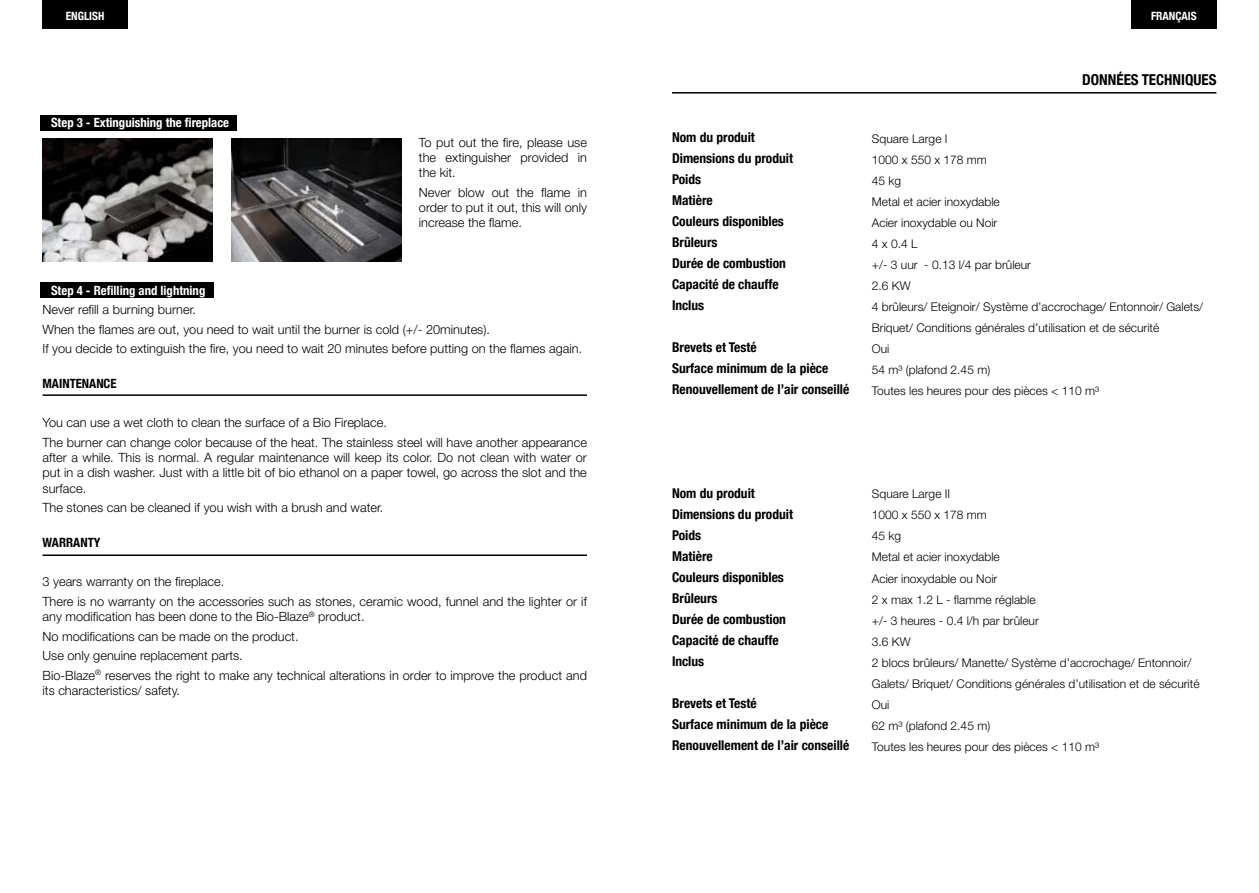
<style>
.page{position:relative;width:1259px;height:893px;background:#fff}
.page>*{position:absolute;margin:0;border:0;box-sizing:border-box;transform-origin:0 0}
.t1{font:700 condensed 15px "Helvetica Neue";color:#000}
.t2{font:700 condensed 13.5px/21px "Helvetica Neue";color:#000}
.t3{font:300 12.75px/19.5px "Helvetica Neue";color:#000}
.t4{font:700 condensed 12.75px "Helvetica Neue";color:#fff}
.t5{font:700 condensed 12.75px "Helvetica Neue";color:#000}
.t6{font:300 12px/21px "Helvetica Neue";color:#000}
.t7{font:700 condensed 11.4px "Helvetica Neue";color:#fff}
</style>
<div class="page">
<div style="left:40px;top:282px;width:174px;height:15px;background:#000"></div>
<div style="left:40px;top:115px;width:197px;height:16px;background:#000"></div>
<hr style="left:43px;top:394px;width:544px;height:2px;background:#000">
<hr style="left:43px;top:554px;width:544px;height:2px;background:#000">
<hr style="left:672px;top:92px;width:544px;height:2px;background:#000">
<div style="left:43px;top:0;width:85px;height:28px;background:#000"></div>
<div style="left:1131px;top:0;width:85px;height:28px;background:#000"></div>
<img style="left:43px;top:138px;width:170px;height:123px">
<img style="left:232px;top:138px;width:170px;height:123px">
<p class="t7" style="left:66px;top:9px;width:40px">EnGLISH</p>
<p class="t7" style="left:1151px;top:9px;width:37px">fran çais</p>
<p class="t4" style="left:51px;top:115px;width:180px">Step 3 - Extinguishing the fireplace</p>
<p class="t3" style="left:419px;top:134px;width:169px;line-height:15.3px;text-align:justify">To put out the fire, please use the extinguisher provided in the kit.</p>
<p class="t3" style="left:419px;top:184px;width:169px;line-height:15.3px;text-align:justify">Never blow out the flame in order to put it out, this will only increase the flame.</p>
<p class="t4" style="left:51px;top:282px;width:156px">Step 4 - Refilling and lightning</p>
<p class="t3" style="left:43px;top:299px;width:541px">Never refill a burning burner.<br>When the flames are out, you need to wait until the burner is cold (+/- 20minutes).<br>If you decide to extinguish the fire, you need to wait 20 minutes before putting on the flames again.</p>
<p class="t5" style="left:43px;top:376px;width:75px">MAINTENANCE</p>
<p class="t3" style="left:43px;top:413px;width:546px">You can use a wet cloth to clean the surface of a Bio Fireplace.<br>The burner can change color because of the heat. The stainless steel will have another appearance</p>
<p class="t3" style="left:43px;top:449px;width:546px;line-height:15.3px;text-align:justify">after a while. This is normal. A regular maintenance will keep its color. Do not clean with water or put in a dish washer. Just with a little bit of bio ethanol on a paper towel, go across the slot and the surface.</p>
<p class="t3" style="left:43px;top:498px;width:342px">The stones can be cleaned if you wish with a brush and water.</p>
<p class="t5" style="left:43px;top:535px;width:59px">WARRANTY</p>
<p class="t3" style="left:43px;top:571px;width:546px">3 years warranty on the fireplace.<br>There is no warranty on the accessories such as stones, ceramic wood, funnel and the lighter or if</p>
<p class="t3" style="left:43px;top:606px;width:546px">any modification has been done to the Bio-Blaze<sup>®</sup> product.<br>No modifications can be made on the product.<br>Use only genuine replacement parts.<br>Bio-Blaze<sup>®</sup> reserves the right to make any technical alterations in order to improve the product and</p>
<p class="t3" style="left:43px;top:680px;width:139px">its characteristics/ safety.</p>
<p class="t2" style="left:672px;top:126px;width:123px">Nom du produit<br>Dimensions du produit<br>Poids<br>Matière<br>Couleurs disponibles<br>Brûleurs<br>Durée de combustion<br>Capacité de chauffe<br>Inclus</p>
<p class="t2" style="left:672px;top:337px;width:179px">Brevets et Testé<br>Surface minimum de la pièce<br>Renouvellement de l’air conseillé</p>
<p class="t1" style="left:1082px;top:71px;width:82px">Donn ées Techni</p>
<p class="t1" style="left:1185px;top:71px;width:32px">ques</p>
<p class="t6" style="left:872px;top:128px;width:333px">Square Large I<br>1000 x 550 x 178 mm<br>45 kg<br>Metal et acier inoxydable<br>Acier inoxydable ou Noir<br>4 x 0.4 L<br>+/- 3 uur - 0.13 l/4 par brûleur<br>2.6 KW<br>4 brûleurs/ Eteignoir/ Système d’accrochage/ Entonnoir/ Galets/<br>Briquet/ Conditions générales d’utilisation et de sécurité<br>Oui<br>54 m³ (plafond 2.45 m)<br>Toutes les heures pour des pièces &lt; 110 m³</p>
<p class="t2" style="left:672px;top:482px;width:123px">Nom du produit<br>Dimensions du produit<br>Poids<br>Matière<br>Couleurs disponibles<br>Brûleurs<br>Durée de combustion<br>Capacité de chauffe<br>Inclus</p>
<p class="t2" style="left:672px;top:692px;width:179px">Brevets et Testé<br>Surface minimum de la pièce<br>Renouvellement de l’air conseillé</p>
<p class="t6" style="left:872px;top:483px;width:329px">Square Large II<br>1000 x 550 x 178 mm<br>45 kg<br>Metal et acier inoxydable<br>Acier inoxydable ou Noir<br>2 x max 1.2 L - flamme réglable<br>+/- 3 heures - 0.4 l/h par brûleur<br>3.6 KW<br>2 blocs brûleurs/ Manette/ Système d’accrochage/ Entonnoir/<br>Galets/ Briquet/ Conditions générales d’utilisation et de sécurité<br>Oui<br>62 m³ (plafond 2.45 m)<br>Toutes les heures pour des pièces &lt; 110 m³</p>
</div>
